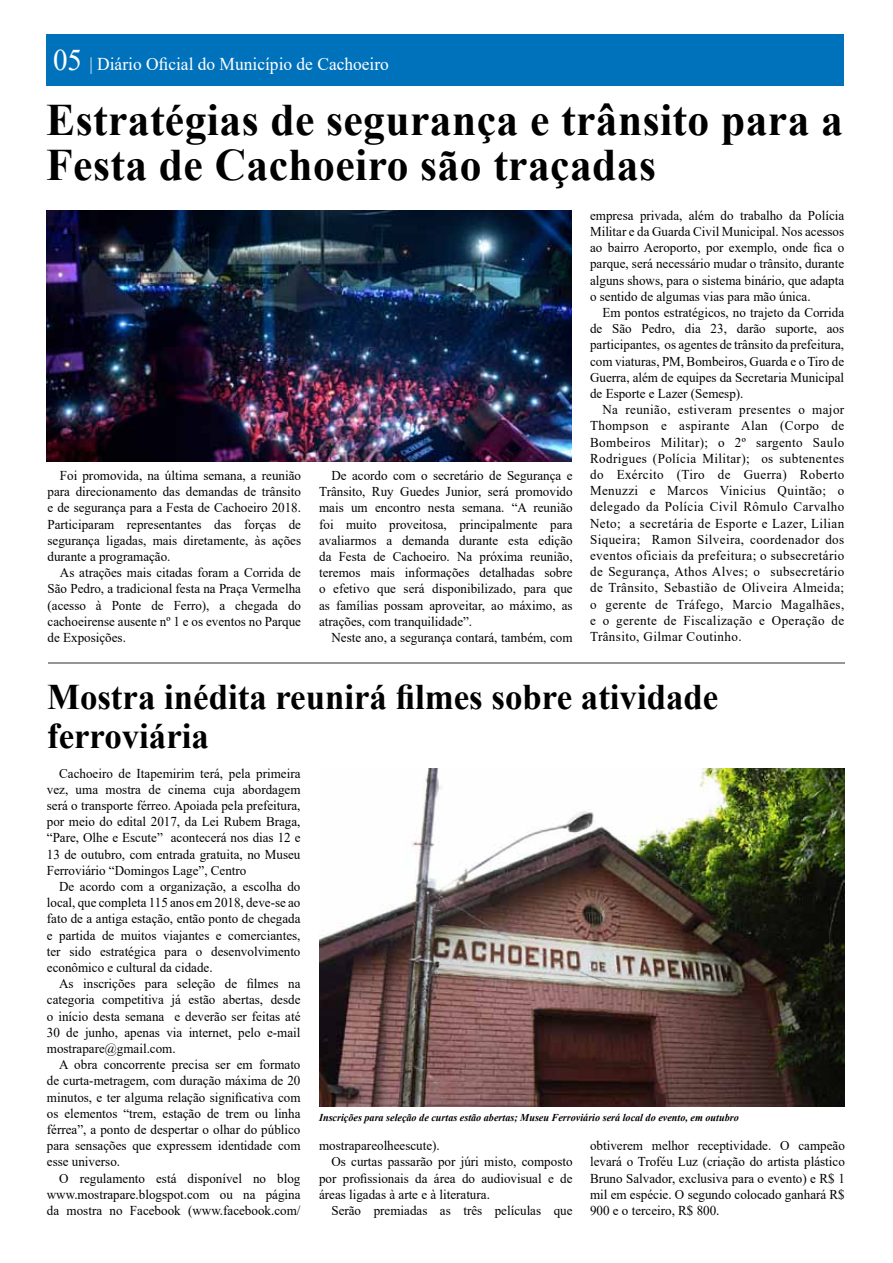
<style>
.page{position:relative;width:893px;height:1263px;background:#fff}
.page>*{position:absolute;margin:0;border:0;box-sizing:border-box;transform-origin:0 0}
.t1{font:700 45px/45px "Times New Roman";letter-spacing:.01em;color:#000}
.t2{font:700 36px/39px "Times New Roman";color:#000}
.t3{font:18px "Times New Roman";color:#fff}
.t4{font:13.5px/16.2px "Times New Roman";color:#000;text-align:justify}
.t5{font:italic 700 10.5px "Times New Roman";color:#000}
.s1{font-size:30px}
</style>
<div class="page">
<div style="left:46px;top:35px;width:798px;height:51px;background:#0072bc"></div>
<hr style="left:48px;top:662px;width:797px;height:2px;background:#939598">
<img style="left:46px;top:210px;width:525px;height:251px">
<img style="left:319px;top:768px;width:526px;height:339px">
<h3 class="t3" style="left:53px;top:51px;width:337px"><span class="s1">05</span> | Diário Oficial do Município de Cachoeiro</h3>
<h1 class="t1" style="left:46px;top:96px;width:798px">Estratégias de segurança e trânsito para a<br>Festa de Cachoeiro são traçadas</h1>
<p class="t4" style="left:48px;top:467px;width:255px;text-indent:12px">Foi promovida, na última semana, a reunião para direcionamento das demandas de trânsito e de segurança para a Festa de Cachoeiro 2018.<br>Participaram representantes das forças de segurança ligadas, mais diretamente, às ações durante a programação.</p>
<p class="t4" style="left:48px;top:564px;width:255px;text-indent:12px">As atrações mais citadas foram a Corrida de São Pedro, a tradicional festa na Praça Vermelha (acesso à Ponte de Ferro), a chegada do cachoeirense ausente nº 1 e os eventos no Parque de Exposições.</p>
<p class="t4" style="left:319px;top:467px;width:255px;text-indent:12px">De acordo com o secretário de Segurança e Trânsito, Ruy Guedes Junior, será promovido mais um encontro nesta semana. “A reunião foi muito proveitosa, principalmente para avaliarmos a demanda durante esta edição da Festa de Cachoeiro. Na próxima reunião, teremos mais informações detalhadas sobre o efetivo que será disponibilizado, para que as famílias possam aproveitar, ao máximo, as atrações, com tranquilidade”.</p>
<p class="t4" style="left:331px;top:629px;width:243px">Neste ano, a segurança contará, também, com</p>
<p class="t4" style="left:590px;top:207px;width:256px">empresa privada, além do trabalho da Polícia Militar e da Guarda Civil Municipal. Nos acessos ao bairro Aeroporto, por exemplo, onde fica o parque, será necessário mudar o trânsito, durante alguns shows, para o sistema binário, que adapta o sentido de algumas vias para mão única.</p>
<p class="t4" style="left:590px;top:304px;width:256px;text-indent:12px">Em pontos estratégicos, no trajeto da Corrida de São Pedro, dia 23, darão suporte, aos participantes, os agentes de trânsito da prefeitura, com viaturas, PM, Bombeiros, Guarda e o Tiro de Guerra, além de equipes da Secretaria Municipal de Esporte e Lazer (Semesp).</p>
<p class="t4" style="left:590px;top:401px;width:256px;text-indent:12px">Na reunião, estiveram presentes o major Thompson e aspirante Alan (Corpo de Bombeiros Militar); o 2º sargento Saulo Rodrigues (Polícia Militar); os subtenentes do Exército (Tiro de Guerra) Roberto Menuzzi e Marcos Vinicius Quintão; o delegado da Polícia Civil Rômulo Carvalho Neto; a secretária de Esporte e Lazer, Lilian Siqueira; Ramon Silveira, coordenador dos eventos oficiais da prefeitura; o subsecretário de Segurança, Athos Alves; o subsecretário de Trânsito, Sebastião de Oliveira Almeida; o gerente de Tráfego, Marcio Magalhães, e o gerente de Fiscalização e Operação de Trânsito, Gilmar Coutinho.</p>
<h2 class="t2" style="left:47px;top:677px;width:673px">Mostra inédita reunirá filmes sobre atividade ferroviária</h2>
<p class="t4" style="left:47px;top:764px;width:255px;text-indent:12px">Cachoeiro de Itapemirim terá, pela primeira vez, uma mostra de cinema cuja abordagem será o transporte férreo. Apoiada pela prefeitura, por meio do edital 2017, da Lei Rubem Braga, “Pare, Olhe e Escute” acontecerá nos dias 12 e 13 de outubro, com entrada gratuita, no Museu Ferroviário “Domingos Lage”, Centro</p>
<p class="t4" style="left:47px;top:878px;width:255px;text-indent:12px">De acordo com a organização, a escolha do local, que completa 115 anos em 2018, deve-se ao fato de a antiga estação, então ponto de chegada e partida de muitos viajantes e comerciantes, ter sido estratégica para o desenvolvimento econômico e cultural da cidade.</p>
<p class="t4" style="left:47px;top:975px;width:255px;text-indent:12px">As inscrições para seleção de filmes na categoria competitiva já estão abertas, desde o início desta semana e deverão ser feitas até 30 de junho, apenas via internet, pelo e-mail mostrapare@gmail.com.</p>
<p class="t4" style="left:47px;top:1056px;width:255px;text-indent:12px">A obra concorrente precisa ser em formato de curta-metragem, com duração máxima de 20 minutos, e ter alguma relação significativa com os elementos “trem, estação de trem ou linha férrea”, a ponto de despertar o olhar do público para sensações que expressem identidade com esse universo.</p>
<p class="t4" style="left:47px;top:1169px;width:255px;text-indent:12px">O regulamento está disponível no blog www.mostrapare.blogspot.com ou na página da mostra no Facebook (www.facebook.com/</p>
<p class="t5" style="left:319px;top:1110px;width:421px">Inscrições para seleção de curtas estão abertas; Museu Ferroviário será local do evento, em outubro</p>
<p class="t4" style="left:319px;top:1137px;width:122px">mostrapareolheescute).</p>
<p class="t4" style="left:331px;top:1153px;width:243px">Os curtas passarão por júri misto, composto</p>
<p class="t4" style="left:319px;top:1169px;width:255px">por profissionais da área do audiovisual e de</p>
<p class="t4" style="left:319px;top:1186px;width:172px">áreas ligadas à arte e à literatura.</p>
<p class="t4" style="left:331px;top:1202px;width:243px">Serão premiadas as três películas que</p>
<p class="t4" style="left:590px;top:1137px;width:256px">obtiverem melhor receptividade. O campeão levará o Troféu Luz (criação do artista plástico Bruno Salvador, exclusiva para o evento) e R$ 1 mil em espécie. O segundo colocado ganhará R$ 900 e o terceiro, R$ 800.</p>
</div>
